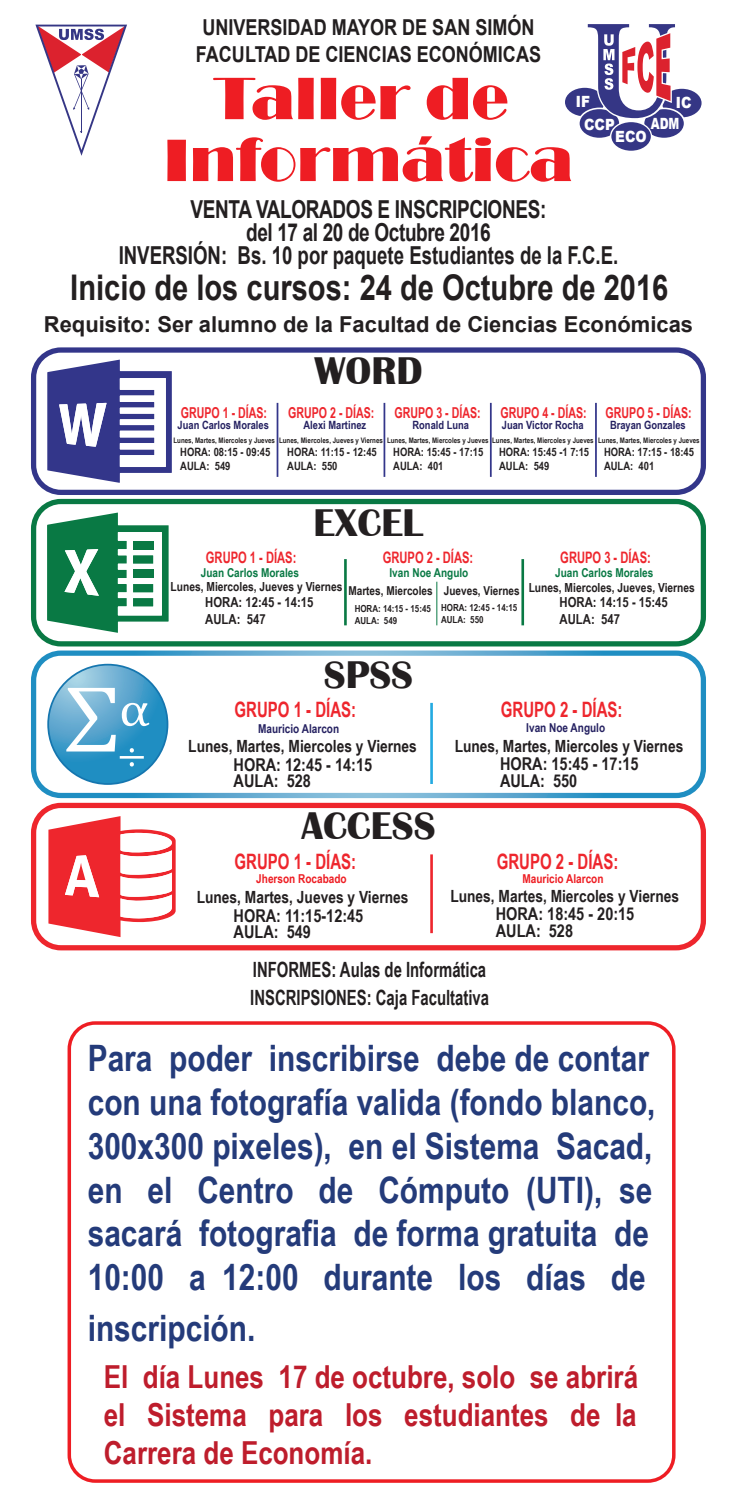
<style>
.page{position:relative;width:737px;height:1505px;background:#fff}
.page>*{position:absolute;margin:0;border:0;box-sizing:border-box;transform-origin:0 0}
.t1{font:61.95px/61.9px "Broadway";color:#ee1d23;text-align:center}
.t2{font:700 39.73px "Britannic";color:#231f20}
.t3{font:700 36.4px/43.7px "Arial Narrow";color:#243b7a}
.t4{font:700 35.35px "Arial";color:#231f20;scale:.82 1}
.t5{font:700 31.68px/38px "Arial Narrow";color:#be1d2c;text-align:justify}
.t6{font:700 24.76px/23px "Arial";letter-spacing:-.02em;color:#231f20;text-align:center;scale:.77 1}
.t7{font:700 21.96px/26.3px "Arial";color:#231f20;scale:.82 1}
.t8{font:700 21.96px "Arial";color:#231f20}
.t9{font:700 21.18px "Arial Narrow";color:#ee262d;scale:.86 1}
.t10{font:700 21px/28.3px "Arial Narrow";color:#231f20;scale:.86 1}
.t11{font:700 17.68px/16.8px "Arial Narrow";color:#231f20}
.t12{font:700 16.8px "Arial Narrow";color:#231f20}
.t13{font:700 15.75px "Arial Narrow";color:#ee262d;scale:.86 1}
.t14{font:900 15.49px "Arial";color:#fff;scale:.87 1}
.t15{font:900 15.49px "Arial";color:#fff;scale:.74 1}
.t16{font:700 15.05px "Arial Narrow";color:#ee262d;scale:.86 1}
.t17{font:700 13.83px/16.5px "Arial Narrow";color:#231f20}
.t18{font:700 12.51px "Arial Narrow";color:#231f20}
.t19{font:700 12.25px "Arial Narrow";color:#097944}
.t20{font:700 12.25px "Arial Narrow";color:#231f20}
.t21{font:700 12.25px "Arial Narrow";color:#ee1d23}
.t22{font:700 12.25px "Arial Narrow";color:#252161}
.t23{font:700 11.46px/13.8px "Arial Narrow";color:#231f20}
.t24{font:700 11.38px "Arial Narrow";color:#252161}
.t25{font:700 9.71px/11.6px "Arial Narrow";color:#231f20}
.t26{font:700 7.52px "Arial Narrow";color:#231f20}
</style>
<div class="page">
<svg style="left:35px;top:25px;width:92px;height:131px"></svg>
<div style="left:662px;top:89px;width:39px;height:28px;background:#353685;border-radius:50%"></div>
<div style="left:565px;top:88px;width:39px;height:28px;background:#353685;border-radius:50%"></div>
<div style="left:578px;top:108px;width:43px;height:32px;border:4px solid #fff;border-radius:50%"></div>
<div style="left:579px;top:109px;width:40px;height:29px;background:#353685;border-radius:50%"></div>
<div style="left:642px;top:108px;width:43px;height:32px;border:4px solid #fff;border-radius:50%"></div>
<div style="left:644px;top:109px;width:40px;height:29px;background:#353685;border-radius:50%"></div>
<div style="left:611px;top:122px;width:39px;height:29px;background:#e5e5ef;border-radius:50%"></div>
<div style="left:610px;top:121px;width:42px;height:31px;border:3px solid #fff;border-radius:50%"></div>
<div style="left:611px;top:122px;width:40px;height:29px;background:#353685;border-radius:50%"></div>
<svg style="left:584px;top:24px;width:95px;height:98px"></svg>
<div style="left:31px;top:347px;width:675px;height:148px;border:5px solid #33368a;border-radius:27px"></div>
<svg style="left:47px;top:359px;width:125px;height:124px"></svg>
<hr style="left:277px;top:403px;width:1px;height:74px;background:#33368a">
<hr style="left:383px;top:403px;width:2px;height:74px;background:#33368a">
<hr style="left:490px;top:403px;width:1px;height:74px;background:#33368a">
<hr style="left:595px;top:403px;width:2px;height:74px;background:#33368a">
<div style="left:31px;top:650px;width:675px;height:148px;border:5px solid #fff;border-radius:27px"></div>
<div style="left:31px;top:499px;width:675px;height:147px;border:5px solid #097944;border-radius:27px"></div>
<div style="left:31px;top:802px;width:675px;height:148px;border:5px solid #ee262d;border-radius:27px"></div>
<svg style="left:48px;top:816px;width:128px;height:121px"></svg>
<svg style="left:47px;top:512px;width:122px;height:120px"></svg>
<svg style="left:48px;top:664px;width:119px;height:120px;background:#499fca"></svg>
<div style="left:47px;top:663px;width:121px;height:121px;border:2px solid #1576af;border-radius:50%"></div>
<svg style="left:66px;top:687px;width:83px;height:79px"></svg>
<hr style="left:430px;top:854px;width:3px;height:79px;background:#ee262d">
<hr style="left:344px;top:559px;width:3px;height:66px;background:#097944">
<hr style="left:521px;top:559px;width:3px;height:66px;background:#097944">
<hr style="left:436px;top:581px;width:1px;height:44px;background:#097944">
<hr style="left:430px;top:702px;width:3px;height:82px;background:#24aae1">
<div style="left:68px;top:1021px;width:607px;height:461px;border:4px solid #ee1d23;border-radius:26px"></div>
<p class="t7" style="left:196px;top:15px;width:422px">UNIVERSIDAD MAYOR DE SAN SIMÓN<br>FACULTAD DE CIENCIAS ECONÓMICAS</p>
<h1 class="t1" style="left:164px;top:68px;width:410px">Taller de<br>Informática</h1>
<p class="t6" style="left:119px;top:198px;width:650px">VENTA VALORADOS E INSCRIPCIONES:<br>del 17 al 20 de Octubre 2016<br>INVERSIÓN: Bs. 10 por paquete Estudiantes de la F.C.E.</p>
<p class="t4" style="left:70px;top:263px;width:731px">Inicio de los cursos: 24 de Octubre de 2016</p>
<p class="t8" style="left:44px;top:309px;width:650px">Requisito: Ser alumno de la Facultad de Ciencias Económicas</p>
<p class="t2" style="left:314px;top:348px;width:110px">WORD</p>
<p class="t16" style="left:181px;top:401px;width:102px">GRUPO 1 - DÍAS:</p>
<p class="t26" style="left:173px;top:435px;width:103px">Lunes, Martes, Miercoles y Jueves</p>
<p class="t23" style="left:180px;top:444px;width:92px">HORA: 08:15 - 09:45<br>AULA: 549</p>
<p class="t14" style="left:576px;top:91px;width:18px">IF</p>
<p class="t14" style="left:676px;top:92px;width:20px">IC</p>
<p class="t14" style="left:584px;top:113px;width:37px">CCP</p>
<p class="t15" style="left:650px;top:112px;width:40px">ADM</p>
<p class="t14" style="left:615px;top:125px;width:38px">ECO</p>
<p class="t16" style="left:288px;top:401px;width:102px">GRUPO 2 - DÍAS:</p>
<p class="t26" style="left:279px;top:435px;width:105px">Lunes, Miercoles, Jueves y Viernes</p>
<p class="t23" style="left:287px;top:444px;width:91px">HORA: 11:15 - 12:45<br>AULA: 550</p>
<p class="t16" style="left:394px;top:401px;width:102px">GRUPO 3 - DÍAS:</p>
<p class="t26" style="left:387px;top:435px;width:103px">Lunes, Martes, Miercoles y Jueves</p>
<p class="t23" style="left:393px;top:444px;width:92px">HORA: 15:45 - 17:15<br>AULA: 401</p>
<p class="t16" style="left:500px;top:401px;width:102px">GRUPO 4 - DÍAS:</p>
<p class="t26" style="left:492px;top:435px;width:103px">Lunes, Martes, Miercoles y Jueves</p>
<p class="t23" style="left:499px;top:444px;width:92px">HORA: 15:45 -1 7:15<br>AULA: 549</p>
<p class="t16" style="left:605px;top:401px;width:102px">GRUPO 5 - DÍAS:</p>
<p class="t26" style="left:598px;top:435px;width:103px">Lunes, Martes, Miercoles y Jueves</p>
<p class="t23" style="left:604px;top:444px;width:92px">HORA: 17:15 - 18:45<br>AULA: 401</p>
<p class="t24" style="left:178px;top:417px;width:93px">Juan Carlos Morales</p>
<p class="t24" style="left:303px;top:417px;width:64px">Alexi Martinez</p>
<p class="t24" style="left:412px;top:417px;width:58px">Ronald Luna</p>
<p class="t24" style="left:502px;top:417px;width:83px">Juan Victor Rocha</p>
<p class="t24" style="left:610px;top:417px;width:77px">Brayan Gonzales</p>
<p class="t2" style="left:313px;top:500px;width:111px">EXCEL</p>
<p class="t13" style="left:206px;top:546px;width:107px">GRUPO 1 - DÍAS:</p>
<p class="t18" style="left:171px;top:577px;width:173px">Lunes, Miercoles, Jueves y Viernes</p>
<p class="t17" style="left:205px;top:593px;width:110px">HORA: 12:45 - 14:15<br>AULA: 547</p>
<p class="t13" style="left:383px;top:546px;width:107px">GRUPO 2 - DÍAS:</p>
<p class="t20" style="left:348px;top:581px;width:173px">Martes, Miercoles Jueves, Viernes</p>
<p class="t25" style="left:355px;top:602px;width:78px">HORA: 14:15 - 15:45<br>AULA: 549</p>
<p class="t25" style="left:441px;top:601px;width:78px">HORA: 12:45 - 14:15<br>AULA: 550</p>
<p class="t13" style="left:560px;top:546px;width:107px">GRUPO 3 - DÍAS:</p>
<p class="t18" style="left:528px;top:578px;width:168px">Lunes, Miercoles, Jueves, Viernes</p>
<p class="t17" style="left:559px;top:593px;width:110px">HORA: 14:15 - 15:45<br>AULA: 547</p>
<p class="t19" style="left:201px;top:563px;width:100px">Juan Carlos Morales</p>
<p class="t19" style="left:555px;top:563px;width:100px">Juan Carlos Morales</p>
<p class="t19" style="left:389px;top:563px;width:80px">Ivan Noe Angulo</p>
<p class="t2" style="left:324px;top:652px;width:91px">SPSS</p>
<p class="t9" style="left:234px;top:693px;width:143px">GRUPO 1 - DÍAS:</p>
<p class="t12" style="left:188px;top:733px;width:230px">Lunes, Martes, Miercoles y Viernes</p>
<p class="t11" style="left:234px;top:755px;width:140px">HORA: 12:45 - 14:15<br>AULA: 528</p>
<p class="t9" style="left:501px;top:693px;width:143px">GRUPO 2 - DÍAS:</p>
<p class="t12" style="left:454px;top:733px;width:230px">Lunes, Martes, Miercoles y Viernes</p>
<p class="t11" style="left:500px;top:753px;width:140px;line-height:17.7px">HORA: 15:45 - 17:15<br>AULA: 550</p>
<p class="t22" style="left:258px;top:719px;width:83px">Mauricio Alarcon</p>
<p class="t22" style="left:526px;top:718px;width:80px">Ivan Noe Angulo</p>
<p class="t2" style="left:301px;top:803px;width:135px">ACCESS</p>
<p class="t9" style="left:234px;top:845px;width:143px">GRUPO 1 - DÍAS:</p>
<p class="t12" style="left:197px;top:883px;width:213px">Lunes, Martes, Jueves y Viernes</p>
<p class="t11" style="left:234px;top:905px;width:131px">HORA: 11:15-12:45<br>AULA: 549</p>
<p class="t9" style="left:496px;top:845px;width:143px">GRUPO 2 - DÍAS:</p>
<p class="t12" style="left:450px;top:882px;width:230px">Lunes, Martes, Miercoles y Viernes</p>
<p class="t11" style="left:496px;top:904px;width:140px">HORA: 18:45 - 20:15<br>AULA: 528</p>
<p class="t21" style="left:256px;top:869px;width:92px">Jherson Rocabado</p>
<p class="t21" style="left:522px;top:869px;width:83px">Mauricio Alarcon</p>
<p class="t10" style="left:250px;top:953px;width:279px">INFORMES: Aulas de Informática<br>INSCRIPSIONES: Caja Facultativa</p>
<p class="t3" style="left:88px;top:1034px;width:569px">Para poder inscribirse debe de contar con una fotografía valida (fondo blanco, 300x300 pixeles), en el Sistema Sacad, en el Centro de Cómputo (UTI), se sacará fotografia de forma gratuita de 10:00 a 12:00 durante los días de</p>
<p class="t3" style="left:88px;top:1304px;width:169px">inscripción.</p>
<p class="t5" style="left:104px;top:1355px;width:536px">El día Lunes 17 de octubre, solo se abrirá el Sistema para los estudiantes de la Carrera de Economía.</p>
</div>
